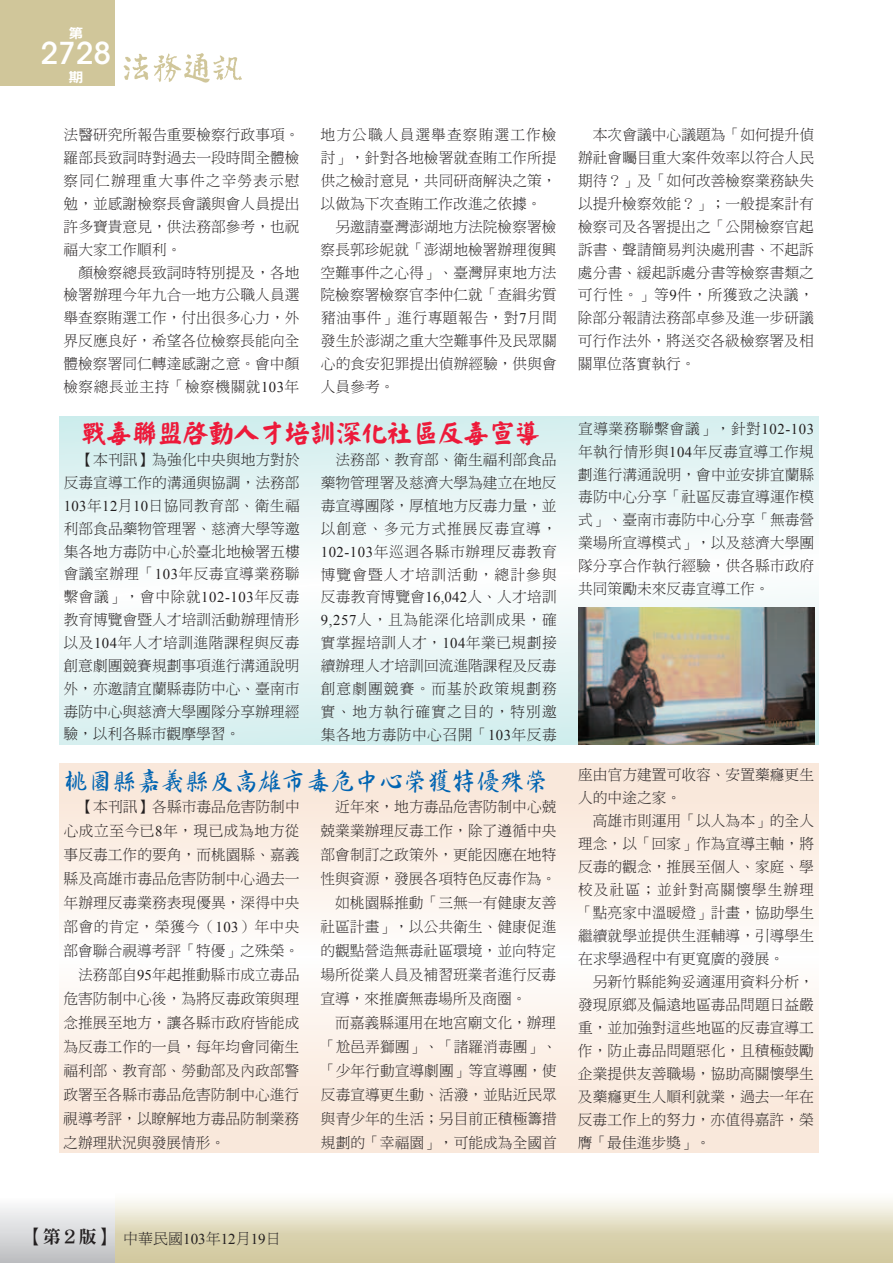
<style>
.page{position:relative;width:893px;height:1263px;background:#fff}
.page>*{position:absolute;margin:0;border:0;box-sizing:border-box;transform-origin:0 0}
.t1{font:500 30px "ITC Avant Garde Std";color:#fff}
.t2{font:25.5px "DF Xing Shu Std W5";color:#0164b2;scale:.95 1}
.t3{font:25.5px "Yankai EG Ultra Big 5";color:#ed1a3a}
.t4{font:18px "DF Ming Std W9";color:#231f20}
.t5{font:15px "DF Ming Std W3";color:#231f20}
.t6{font:14.85px/22.8px "DF Ming Std W3";color:#231f20;text-align:justify}
.t7{font:14.85px "DF Ming Std W3";letter-spacing:.03em;color:#231f20}
.t8{font:14.85px "DF Ming Std W3";letter-spacing:.035em;color:#231f20}
.t9{font:13.5px "DF Hei Std W9";color:#fff;scale:1.11 1}
.s1{font-family:"Times New Roman"}
</style>
<div class="page">
<div style="left:0;top:1191px;width:893px;height:72px;background:linear-gradient(to bottom,#fefefc,#ccc191)"></div>
<div style="left:0;top:0;width:115px;height:85px;background:#d0c69a"></div>
<img style="left:123px;top:53px;width:26px;height:27px">
<img style="left:153px;top:53px;width:28px;height:29px">
<img style="left:213px;top:55px;width:29px;height:25px">
<img style="left:181px;top:53px;width:29px;height:30px">
<div style="left:0;top:1191px;width:115px;height:72px;background:linear-gradient(to bottom,#fff,#bdbec1)"></div>
<svg style="left:60px;top:417px;width:759px;height:327px"></svg>
<svg style="left:60px;top:763px;width:759px;height:389px"></svg>
<img style="left:578px;top:607px;width:236px;height:137px">
<p class="t9" style="left:68px;top:26px;width:15px">第</p>
<h1 class="t1" style="left:40px;top:35px;width:72px">2728</h1>
<p class="t9" style="left:68px;top:69px;width:15px">期</p>
<p class="t6" style="left:64px;top:123px;width:238px">法醫研究所報告重要檢察行政事項。羅部長致詞時對過去一段時間全體檢察同仁辦理重大事件之辛勞表示慰勉，並感謝檢察長會議與會人員提出許多寶貴意見，供法務部參考，也祝福大家工作順利。</p>
<p class="t6" style="left:63px;top:261px;width:238px;text-indent:15px">顏檢察總長致詞時特別提及，各地檢署辦理今年九合一地方公職人員選舉查察賄選工作，付出很多心力，外界反應良好，希望各位檢察長能向全體檢察署同仁轉達感謝之意。會中顏檢察總長並主持「檢察機關就<span class="s1">103</span>年</p>
<p class="t6" style="left:321px;top:123px;width:238px">地方公職人員選舉查察賄選工作檢討」，針對各地檢署就查賄工作所提供之檢討意見，共同研商解決之策，以做為下次查賄工作改進之依據。</p>
<p class="t6" style="left:321px;top:215px;width:238px;text-indent:15px">另邀請臺灣澎湖地方法院檢察署檢察長郭珍妮就「澎湖地檢署辦理復興空難事件之心得」、臺灣屏東地方法院檢察署檢察官李仲仁就「查緝劣質豬油事件」進行專題報告，對<span class="s1">7</span>月間發生於澎湖之重大空難事件及民眾關心的食安犯罪提出偵辦經驗，供與會人員參考。</p>
<h2 class="t3" style="left:81px;top:420px;width:461px">戰毒聯盟啟動人才培訓深化社區反毒宣導</h2>
<p class="t6" style="left:63px;top:448px;width:238px;text-indent:15px">【本刊訊】為強化中央與地方對於反毒宣導工作的溝通與協調，法務部<span class="s1">103</span>年<span class="s1">12</span>月<span class="s1">10</span>日協同教育部、衛生福利部食品藥物管理署、慈濟大學等邀集各地方毒防中心於臺北地檢署五樓會議室辦理「<span class="s1">103</span>年反毒宣導業務聯繫會議」，會中除就<span class="s1">102-103</span>年反毒教育博覽會暨人才培訓活動辦理情形以及<span class="s1">104</span>年人才培訓進階課程與反毒創意劇團競賽規劃事項進行溝通說明外，亦邀請宜蘭縣毒防中心、臺南市毒防中心與慈濟大學團隊分享辦理經驗，以利各縣市觀摩學習。</p>
<p class="t6" style="left:321px;top:448px;width:238px;text-indent:15px">法務部、教育部、衛生福利部食品藥物管理署及慈濟大學為建立在地反毒宣導團隊，厚植地方反毒力量，並以創意、多元方式推展反毒宣導，<span class="s1">102-103</span>年巡迴各縣市辦理反毒教育博覽會暨人才培訓活動，總計參與反毒教育博覽會<span class="s1">16,042</span>人、人才培訓<span class="s1">9,257</span>人，且為能深化培訓成果，確實掌握培訓人才，<span class="s1">104</span>年業已規劃接續辦理人才培訓回流進階課程及反毒創意劇團競賽。而基於政策規劃務實、地方執行確實之目的，特別邀集各地方毒防中心召開「<span class="s1">103</span>年反毒</p>
<h2 class="t2" style="left:64px;top:766px;width:512px">桃園縣嘉義縣及高雄市毒危中心榮獲特優殊榮</h2>
<p class="t6" style="left:79px;top:795px;width:223px">【本刊訊】各縣市毒品危害防制中</p>
<p class="t8" style="left:64px;top:822px;width:237px">心成立至今已<span class="s1">8</span>年，現已成為地方從</p>
<p class="t6" style="left:64px;top:843px;width:237px">事反毒工作的要角，而桃園縣、嘉義</p>
<p class="t6" style="left:64px;top:867px;width:237px">縣及高雄市毒品危害防制中心過去一</p>
<p class="t6" style="left:64px;top:891px;width:237px">年辦理反毒業務表現優異，深得中央</p>
<p class="t7" style="left:64px;top:918px;width:237px">部會的肯定，榮獲今（<span class="s1">103</span>）年中央</p>
<p class="t6" style="left:63px;top:939px;width:237px">部會聯合視導考評「特優」之殊榮。</p>
<p class="t6" style="left:78px;top:963px;width:223px">法務部自<span class="s1">95</span>年起推動縣市成立毒品</p>
<p class="t6" style="left:63px;top:987px;width:237px">危害防制中心後，為將反毒政策與理</p>
<p class="t6" style="left:63px;top:1011px;width:237px">念推展至地方，讓各縣市政府皆能成</p>
<p class="t6" style="left:63px;top:1035px;width:237px">為反毒工作的一員，每年均會同衛生</p>
<p class="t6" style="left:63px;top:1059px;width:237px">福利部、教育部、勞動部及內政部警</p>
<p class="t6" style="left:63px;top:1083px;width:237px">政署至各縣市毒品危害防制中心進行</p>
<p class="t6" style="left:63px;top:1107px;width:237px">視導考評，以瞭解地方毒品防制業務</p>
<p class="t6" style="left:63px;top:1131px;width:164px">之辦理狀況與發展情形。</p>
<p class="t6" style="left:335px;top:795px;width:223px">近年來，地方毒品危害防制中心兢</p>
<p class="t6" style="left:321px;top:819px;width:237px">兢業業辦理反毒工作，除了遵循中央</p>
<p class="t6" style="left:320px;top:843px;width:237px">部會制訂之政策外，更能因應在地特</p>
<p class="t6" style="left:320px;top:867px;width:237px">性與資源，發展各項特色反毒作為。</p>
<p class="t6" style="left:335px;top:891px;width:223px">如桃園縣推動「三無一有健康友善</p>
<p class="t6" style="left:320px;top:915px;width:237px">社區計畫」，以公共衛生、健康促進</p>
<p class="t6" style="left:320px;top:939px;width:237px">的觀點營造無毒社區環境，並向特定</p>
<p class="t6" style="left:320px;top:963px;width:237px">場所從業人員及補習班業者進行反毒</p>
<p class="t6" style="left:320px;top:987px;width:208px">宣導，來推廣無毒場所及商圈。</p>
<p class="t6" style="left:335px;top:1011px;width:223px">而嘉義縣運用在地宮廟文化，辦理</p>
<p class="t6" style="left:321px;top:1035px;width:237px">「尬邑弄獅團」、「諸羅消毒團」、</p>
<p class="t6" style="left:321px;top:1059px;width:237px">「少年行動宣導劇團」等宣導團，使</p>
<p class="t6" style="left:321px;top:1083px;width:237px">反毒宣導更生動、活潑，並貼近民眾</p>
<p class="t6" style="left:321px;top:1107px;width:237px">與青少年的生活；另目前正積極籌措</p>
<p class="t6" style="left:321px;top:1131px;width:237px">規劃的「幸福園」，可能成為全國首</p>
<p class="t6" style="left:578px;top:123px;width:238px;text-indent:15px">本次會議中心議題為「如何提升偵辦社會矚目重大案件效率以符合人民期待？」及「如何改善檢察業務缺失以提升檢察效能？」；一般提案計有檢察司及各署提出之「公開檢察官起訴書、聲請簡易判決處刑書、不起訴處分書、緩起訴處分書等檢察書類之可行性。」等<span class="s1">9</span>件，所獲致之決議，除部分報請法務部卓參及進一步研議可行作法外，將送交各級檢察署及相關單位落實執行。</p>
<p class="t6" style="left:578px;top:417px;width:238px">宣導業務聯繫會議」，針對<span class="s1">102-103</span>年執行情形與<span class="s1">104</span>年反毒宣導工作規劃進行溝通說明，會中並安排宜蘭縣毒防中心分享「社區反毒宣導運作模式」、臺南市毒防中心分享「無毒營業場所宣導模式」，以及慈濟大學團隊分享合作執行經驗，供各縣市政府共同策勵未來反毒宣導工作。</p>
<p class="t6" style="left:578px;top:763px;width:237px">座由官方建置可收容、安置藥癮更生人的中途之家。</p>
<p class="t6" style="left:578px;top:809px;width:238px;text-indent:15px">高雄市則運用「以人為本」的全人理念，以「回家」作為宣導主軸，將反毒的觀念，推展至個人、家庭、學校及社區；並針對高關懷學生辦理「點亮家中溫暖燈」計畫，協助學生繼續就學並提供生涯輔導，引導學生在求學過程中有更寬廣的發展。</p>
<p class="t6" style="left:578px;top:970px;width:238px;text-indent:15px">另新竹縣能夠妥適運用資料分析，發現原鄉及偏遠地區毒品問題日益嚴重，並加強對這些地區的反毒宣導工作，防止毒品問題惡化，且積極鼓勵企業提供友善職場，協助高關懷學生及藥癮更生人順利就業，過去一年在反毒工作上的努力，亦值得嘉許，榮膺「最佳進步獎」。</p>
<p class="t4" style="left:25px;top:1227px;width:91px">【第２版】</p>
<p class="t5" style="left:123px;top:1230px;width:159px">中華民國<span class="s1">103</span>年<span class="s1">12</span>月<span class="s1">19</span>日</p>
</div>
